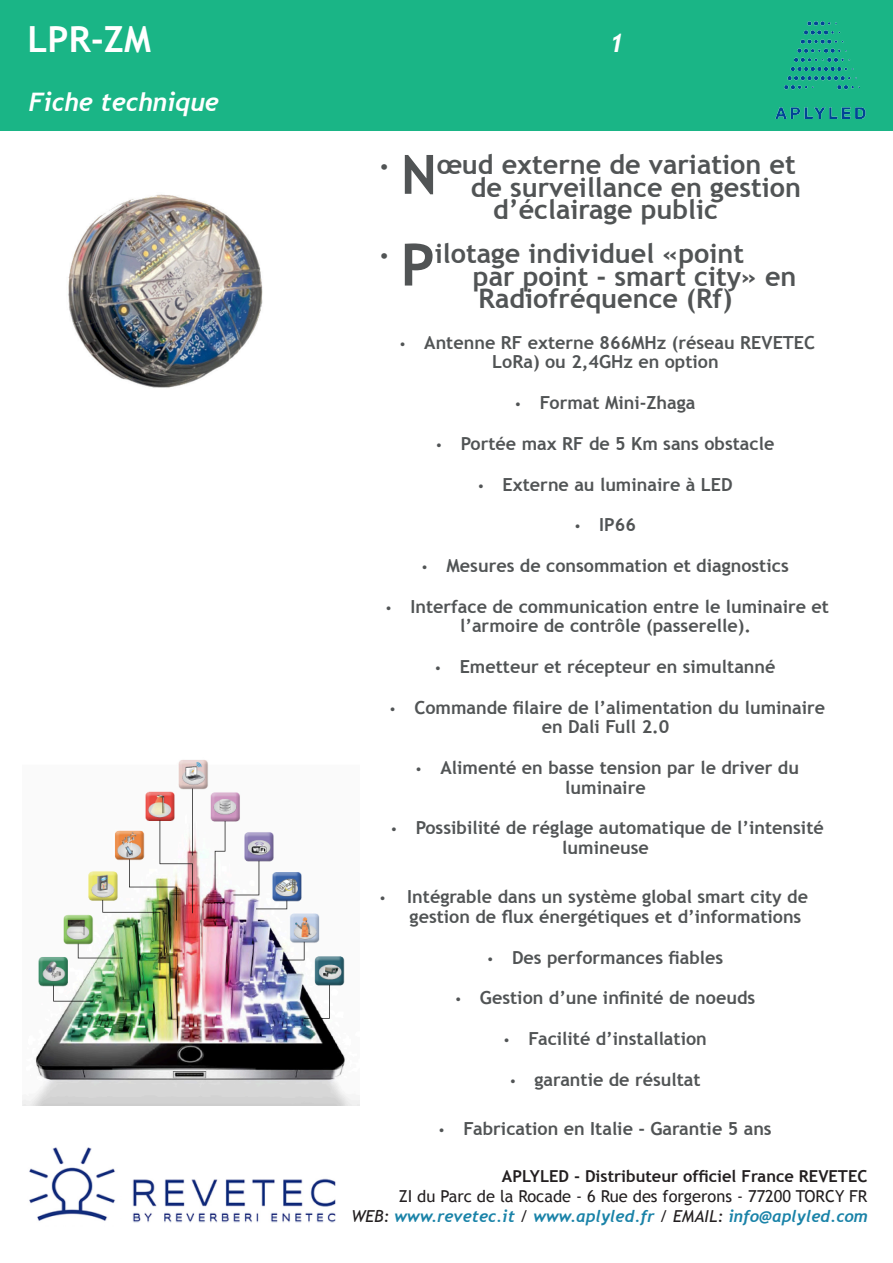
<style>
.page{position:relative;width:893px;height:1263px;background:#fff}
.page>*{position:absolute;margin:0;border:0;box-sizing:border-box;transform-origin:0 0}
.t1{font:700 36px "Trebuchet MS";color:#fff}
.t2{font:700 27px/22.5px "Trebuchet MS";color:#515455}
.t3{font:italic 700 25.5px "Trebuchet";color:#fff}
.t4{font:700 18px/19.5px "Trebuchet MS";color:#515455;text-align:center}
.t5{font:italic 700 16.5px "Trebuchet";color:#1a83a8}
.t6{font:16.5px "Trebuchet MS";color:#231f20}
.t7{font:700 16.5px "Trebuchet MS";color:#231f20}
.s1{font-family:"Myriad Pro";font-weight:400}
.s2{font-size:54.3px}
.s3{font-size:58.5px}
.s4{font-family:"Trebuchet MS";font-weight:400;color:#231f20}
</style>
<div class="page">
<div style="left:0;top:0;width:893px;height:131px;background:#1ab586"></div>
<img style="left:29px;top:1147px;width:86px;height:74px">
<img style="left:132px;top:1178px;width:204px;height:45px">
<img style="left:23px;top:760px;width:337px;height:345px">
<img style="left:68px;top:194px;width:195px;height:194px">
<img style="left:775px;top:22px;width:90px;height:97px">
<h1 class="t1" style="left:28px;top:17px;width:125px">LPR-ZM</h1>
<h3 class="t3" style="left:29px;top:86px;width:192px">Fiche technique</h3>
<h3 class="t3" style="left:609px;top:27px;width:16px">1</h3>
<h2 class="t2" style="left:381px;top:153px;width:417px"><span class="s1">•</span> <span class="s2">N</span>œud externe de variation et</h2>
<h2 class="t2" style="left:471px;top:176px;width:332px">de surveillance en gestion</h2>
<h2 class="t2" style="left:493px;top:198px;width:226px">d’éclairage public</h2>
<h2 class="t2" style="left:473px;top:242px;width:325px;text-indent:-92px"><span class="s1">•</span> <span class="s3">P</span>ilotage individuel «point<br>par point - smart city» en<br>Radiofréquence (Rf)</h2>
<p class="t4" style="left:400px;top:333px;width:417px"><span class="s1">•</span> Antenne RF externe 866MHz (réseau REVETEC<br>LoRa) ou 2,4GHz en option</p>
<p class="t4" style="left:516px;top:393px;width:181px"><span class="s1">•</span> Format Mini-Zhaga</p>
<p class="t4" style="left:437px;top:434px;width:339px"><span class="s1">•</span> Portée max RF de 5 Km sans obstacle</p>
<p class="t4" style="left:478px;top:474px;width:256px"><span class="s1">•</span> Externe au luminaire à LED</p>
<p class="t4" style="left:575px;top:515px;width:62px"><span class="s1">•</span> IP66</p>
<p class="t4" style="left:422px;top:556px;width:368px"><span class="s1">•</span> Mesures de consommation et diagnostics</p>
<p class="t4" style="left:386px;top:597px;width:444px"><span class="s1">•</span> Interface de communication entre le luminaire et l’armoire de contrôle (passerelle).</p>
<p class="t4" style="left:435px;top:657px;width:342px"><span class="s1">•</span> Emetteur et récepteur en simultanné</p>
<p class="t4" style="left:390px;top:698px;width:436px"><span class="s1">•</span> Commande filaire de l’alimentation du luminaire en Dali Full 2.0</p>
<p class="t4" style="left:416px;top:758px;width:384px"><span class="s1">•</span> Alimenté en basse tension par le driver du luminaire</p>
<p class="t4" style="left:391px;top:818px;width:434px"><span class="s1">•</span> Possibilité de réglage automatique de l’intensité lumineuse</p>
<p class="t4" style="left:410px;top:887px;width:400px;text-align:left;text-indent:-29px"><span class="s1">•</span> Intégrable dans un système global smart city de gestion de flux énergétiques et d’informations</p>
<p class="t4" style="left:488px;top:947px;width:237px"><span class="s1">•</span> Des performances fiables</p>
<p class="t4" style="left:456px;top:988px;width:301px"><span class="s1">•</span> Gestion d’une infinité de noeuds</p>
<p class="t4" style="left:504px;top:1029px;width:204px"><span class="s1">•</span> Facilité d’installation</p>
<p class="t4" style="left:510px;top:1070px;width:192px"><span class="s1">•</span> garantie de résultat</p>
<p class="t4" style="left:439px;top:1119px;width:334px"><span class="s1">•</span> Fabrication en Italie - Garantie 5 ans</p>
<p class="t7" style="left:502px;top:1166px;width:367px">APLYLED - Distributeur officiel France REVETEC</p>
<p class="t6" style="left:399px;top:1186px;width:470px">ZI du Parc de la Rocade - 6 Rue des forgerons - 77200 TORCY FR</p>
<p class="t5" style="left:351px;top:1206px;width:518px"><span class="s4">WEB:</span> www.revetec.it <span class="s4">/</span> www.aplyled.fr <span class="s4">/ EMAIL:</span> info@aplyled.com</p>
</div>
